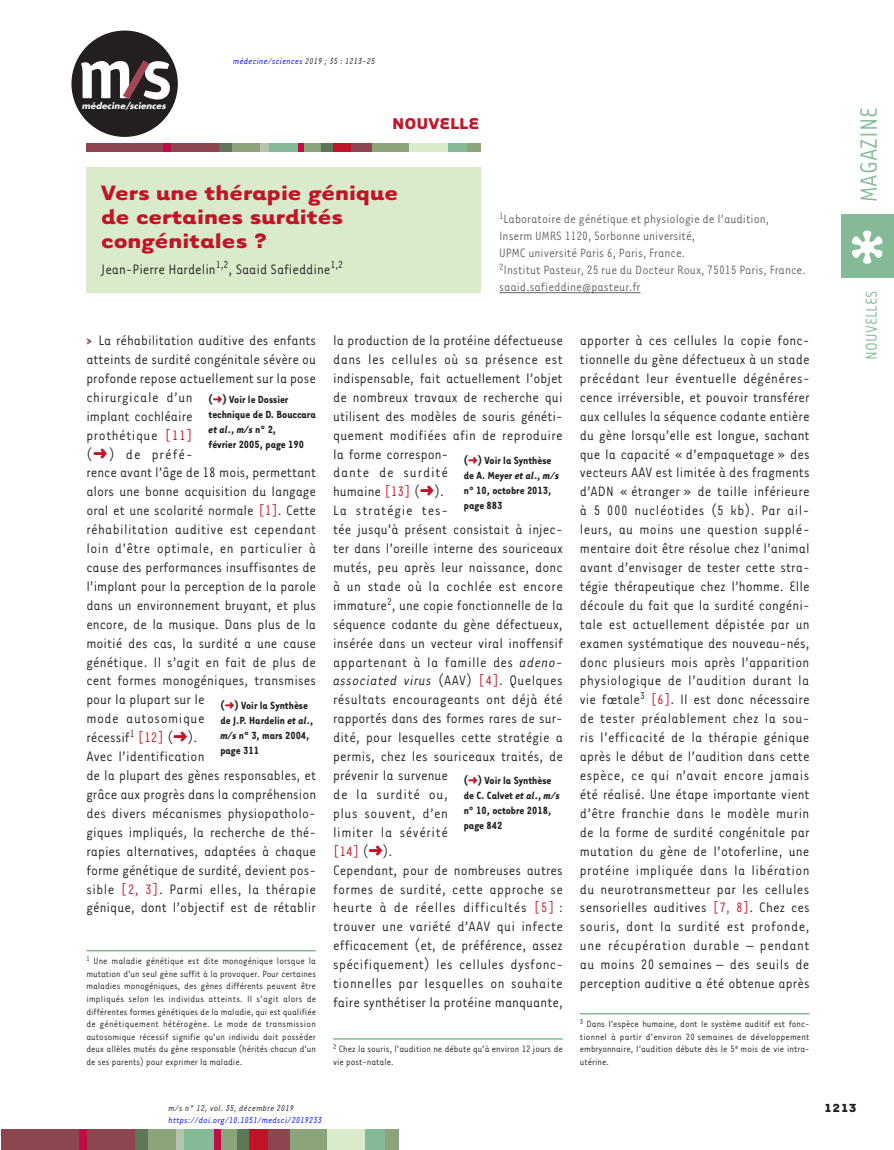
<style>
.page{position:relative;width:894px;height:1150px;background:#fff}
.page>*{position:absolute;margin:0;border:0;box-sizing:border-box;transform-origin:0 0}
.t1{font:27px "Tarzana Narrow";color:#84ba95}
.t2{font:700 24px/24px "Tarzana Wide";color:#c11527}
.t3{font:18px "Tarzana Narrow";color:#84ba95}
.t4{font:700 18px "Tarzana Wide";color:#c11527}
.t5{font:15.75px/18.9px "Tarzana Narrow";letter-spacing:.005em;color:#231f20}
.t6{font:13.95px/17px "Tarzana Narrow";color:#636366}
.t7{font:700 13.5px "Tarzana Wide";color:#231f20}
.t8{font:700 12px/15px "Tarzana Narrow";color:#231f20}
.t9{font:10.5px/12.6px "Tarzana Narrow";color:#231f20;text-align:justify}
.t10{font:italic 9.75px "Tarzana Narrow";letter-spacing:.025em;color:#00f}
.t11{font:italic 9.75px "Tarzana Narrow";letter-spacing:.025em;color:#231f20}
.t12{font:italic 700 8.55px "Futura";letter-spacing:.01em;color:#fff}
.s1{color:#231f20}
.s2{font-weight:700;color:#8d454f}
.s3{color:#bf182a}
.s4{color:#c11527}
.s5{font-style:italic}
</style>
<div class="page">
<div style="left:71px;top:31px;width:107px;height:106px;background:#231f20;border-radius:50%"></div>
<svg style="left:81px;top:61px;width:89px;height:38px"></svg>
<div style="left:1px;top:1128px;width:134px;height:21px;background:#8d454f"></div>
<div style="left:236px;top:1128px;width:13px;height:21px;background:#5f7659"></div>
<div style="left:79px;top:1128px;width:8px;height:21px;background:#c10d45"></div>
<div style="left:135px;top:1128px;width:21px;height:21px;background:#5f7659"></div>
<div style="left:148px;top:1128px;width:30px;height:21px;background:#8ba479"></div>
<div style="left:176px;top:1128px;width:9px;height:21px;background:#b6c4ad"></div>
<div style="left:185px;top:1128px;width:29px;height:21px;background:#84ba95"></div>
<div style="left:218px;top:1128px;width:19px;height:21px;background:#8ba479"></div>
<div style="left:214px;top:1128px;width:6px;height:21px;background:#c10d45"></div>
<div style="left:249px;top:1128px;width:27px;height:21px;background:#c11527"></div>
<div style="left:288px;top:1128px;width:39px;height:21px;background:#8ba479"></div>
<div style="left:268px;top:1128px;width:21px;height:21px;background:#8d454f"></div>
<div style="left:327px;top:1128px;width:39px;height:21px;background:#daebcb"></div>
<div style="left:365px;top:1128px;width:21px;height:21px;background:#84ba95"></div>
<div style="left:385px;top:1128px;width:13px;height:21px;background:#8ba479"></div>
<div style="left:841px;top:214px;width:52px;height:64px;background:#84ba95"></div>
<svg style="left:852px;top:230px;width:30px;height:34px"></svg>
<hr style="left:499px;top:292px;width:141px;height:1px;background:#636366">
<hr style="left:86px;top:949px;width:230px;height:2px;background:#84ba95">
<hr style="left:333px;top:1037px;width:230px;height:2px;background:#84ba95">
<hr style="left:580px;top:1012px;width:229px;height:2px;background:#84ba95">
<div style="left:86px;top:167px;width:394px;height:126px;background:#daebcb"></div>
<div style="left:86px;top:143px;width:133px;height:9px;background:#8d454f"></div>
<div style="left:219px;top:143px;width:26px;height:9px;background:#5f7659"></div>
<div style="left:319px;top:143px;width:14px;height:9px;background:#5f7659"></div>
<div style="left:232px;top:143px;width:29px;height:9px;background:#8ba479"></div>
<div style="left:268px;top:143px;width:29px;height:9px;background:#84ba95"></div>
<div style="left:448px;top:143px;width:20px;height:9px;background:#84ba95"></div>
<div style="left:302px;top:143px;width:18px;height:9px;background:#8ba479"></div>
<div style="left:467px;top:143px;width:13px;height:9px;background:#8ba479"></div>
<div style="left:371px;top:143px;width:39px;height:9px;background:#8ba479"></div>
<div style="left:410px;top:143px;width:38px;height:9px;background:#daebcb"></div>
<div style="left:260px;top:143px;width:8px;height:9px;background:#b6c4ad"></div>
<div style="left:164px;top:143px;width:7px;height:9px;background:#c10d45"></div>
<div style="left:297px;top:143px;width:6px;height:9px;background:#c10d45"></div>
<div style="left:333px;top:143px;width:26px;height:9px;background:#c11527"></div>
<div style="left:351px;top:143px;width:21px;height:9px;background:#8d454f"></div>
<p class="t12" style="left:82px;top:100px;width:85px">médecine/sciences</p>
<p class="t10" style="left:233px;top:55px;width:144px">médecine/sciences <span class="s1">2019 ; 35 : 1213-25</span></p>
<p class="t4" style="left:392px;top:112px;width:89px">NOUVELLE</p>
<h2 class="t2" style="left:101px;top:179px;width:298px">Vers une thérapie génique de certaines surdités congénitales ?</h2>
<p class="t5" style="left:101px;top:259px;width:243px">Jean-Pierre Hardelin<sup>1,2</sup>, Saaid Safieddine<sup>1,2</sup></p>
<p class="t6" style="left:499px;top:210px;width:308px"><sup>1</sup>Laboratoire de génétique et physiologie de l’audition, Inserm UMRS 1120, Sorbonne université,<br>UPMC université Paris 6, Paris, France.<br><sup>2</sup>Institut Pasteur, 25 rue du Docteur Roux, 75015 Paris, France. saaid.safieddine@pasteur.fr</p>
<p class="t5" style="left:86px;top:330px;width:231px"><span class="s2">&gt;</span> La réhabilitation auditive des enfants atteints de surdité congénitale sévère ou profonde repose actuellement sur la pose chirurgicale d’un<br>implant cochléaire<br>prothétique <span class="s3">[11]<br></span>(<span class="s4">➜</span>) de préfé-<br>rence avant l’âge de 18 mois, permettant alors une bonne acquisition du langage oral et une scolarité normale <span class="s3">[1]</span>. Cette réhabilitation auditive est cependant loin d’être optimale, en particulier à cause des performances insuffisantes de l’implant pour la perception de la parole dans un environnement bruyant, et plus encore, de la musique. Dans plus de la moitié des cas, la surdité a une cause génétique. Il s’agit en fait de plus de cent formes monogéniques, transmises pour la plupart sur le<br>mode autosomique<br>récessif<sup>1</sup> <span class="s3">[12]</span> (<span class="s4">➜</span>).<br>Avec l’identification<br>de la plupart des gènes responsables, et grâce aux progrès dans la compréhension des divers mécanismes physiopatholo&shy;giques impliqués, la recherche de thé&shy;rapies alternatives, adaptées à chaque forme génétique de surdité, devient pos&shy;sible <span class="s3">[2, 3]</span>. Parmi elles, la thérapie génique, dont l’objectif est de rétablir</p>
<p class="t8" style="left:208px;top:391px;width:109px">(<span class="s4">➜</span>) Voir le Dossier technique de D. Bouccara <span class="s5">et al</span>., <span class="s5">m/s</span> n° 2,<br>février 2005, page 190</p>
<p class="t8" style="left:220px;top:697px;width:94px">(<span class="s4">➜</span>) Voir la Synthèse de J.P. Hardelin <span class="s5">et al</span>., <span class="s5">m/s</span> n° 3, mars 2004, page 311</p>
<p class="t9" style="left:86px;top:954px;width:231px"><sup>1</sup> Une maladie génétique est dite monogénique lorsque la mutation d’un seul gène suffit à la provoquer. Pour certaines maladies monogéniques, des gènes différents peuvent être impliqués selon les individus atteints. Il s’agit alors de différentes formes génétiques de la maladie, qui est qualifiée de génétiquement hétérogène. Le mode de transmission autosomique récessif signifie qu’un individu doit posséder deux allèles mutés du gène responsable (hérités chacun d’un de ses parents) pour exprimer la maladie.</p>
<p class="t5" style="left:333px;top:330px;width:231px">la production de la protéine défectueuse dans les cellules où sa présence est indispensable, fait actuellement l’objet de nombreux travaux de recherche qui utilisent des modèles de souris généti&shy;quement modifiées afin de reproduire la forme correspon-<br>dante de surdité<br>humaine <span class="s3">[13]</span> (<span class="s4">➜</span>).<br>La stratégie tes-<br>tée jusqu’à présent consistait à injec&shy;ter dans l’oreille interne des souriceaux mutés, peu après leur naissance, donc à un stade où la cochlée est encore immature<sup>2</sup>, une copie fonctionnelle de la séquence codante du gène défectueux, insérée dans un vecteur viral inoffensif appartenant à la famille des <span class="s5">adeno&shy;associated virus</span> (AAV) <span class="s3">[4]</span>. Quelques résultats encourageants ont déjà été rapportés dans des formes rares de sur&shy;dité, pour lesquelles cette stratégie a permis, chez les souriceaux traités, de prévenir la survenue<br>de la surdité ou,<br>plus souvent, d’en<br>limiter la sévérité<br><span class="s3">[14]</span> (<span class="s4">➜</span>).<br>Cependant, pour de nombreuses autres formes de surdité, cette approche se heurte à de réelles difficultés <span class="s3">[5]</span> : trouver une variété d’AAV qui infecte efficacement (et, de préférence, assez spécifiquement) les cellules dysfonc&shy;tionnelles par lesquelles on souhaite faire synthétiser la protéine manquante,</p>
<p class="t9" style="left:333px;top:1042px;width:231px"><sup>2</sup> Chez la souris, l’audition ne débute qu’à environ 12 jours de vie post-natale.</p>
<p class="t8" style="left:464px;top:452px;width:97px">(<span class="s4">➜</span>) Voir la Synthèse de A. Meyer <span class="s5">et al</span>., <span class="s5">m/s </span>n° 10, octobre 2013, page 883</p>
<p class="t8" style="left:463px;top:772px;width:98px">(<span class="s4">➜</span>) Voir la Synthèse de C. Calvet <span class="s5">et al</span>., <span class="s5">m/s </span>n° 10, octobre 2018, page 842</p>
<p class="t11" style="left:169px;top:1101px;width:127px">m/s n° 12, vol. 35, décembre 2019</p>
<p class="t10" style="left:169px;top:1113px;width:155px">https://doi.org/10.1051/medsci/2019233</p>
<p class="t5" style="left:580px;top:330px;width:231px;text-align:justify">apporter à ces cellules la copie fonc&shy;tionnelle du gène défectueux à un stade précédant leur éventuelle dégénéres&shy;cence irréversible, et pouvoir transférer aux cellules la séquence codante entière du gène lorsqu’elle est longue, sachant que la capacité « d’empaquetage » des vecteurs AAV est limitée à des fragments d’ADN « étranger » de taille inférieure à 5 000 nucléotides (5 kb). Par ail&shy;leurs, au moins une question supplé&shy;mentaire doit être résolue chez l’animal avant d’envisager de tester cette stra&shy;tégie thérapeutique chez l’homme. Elle découle du fait que la surdité congéni&shy;tale est actuellement dépistée par un examen systématique des nouveau-nés, donc plusieurs mois après l’apparition physiologique de l’audition durant la vie fœtale<sup>3</sup> <span class="s3">[6]</span>. Il est donc nécessaire de tester préalablement chez la sou&shy;ris l’efficacité de la thérapie génique après le début de l’audition dans cette espèce, ce qui n’avait encore jamais été réalisé. Une étape importante vient d’être franchie dans le modèle murin de la forme de surdité congénitale par mutation du gène de l’otoferline, une protéine impliquée dans la libération du neurotransmetteur par les cellules sensorielles auditives <span class="s3">[7, 8]</span>. Chez ces souris, dont la surdité est profonde, une récupération durable – pendant au moins 20 semaines – des seuils de perception auditive a été obtenue après</p>
<p class="t9" style="left:580px;top:1017px;width:231px"><sup>3</sup> Dans l’espèce humaine, dont le système auditif est fonc&shy;tionnel à partir d’environ 20 semaines de développement embryonnaire, l’audition débute dès le 5<sup>e</sup> mois de vie intra&shy;utérine.</p>
<h1 class="t1" style="left:852px;top:202px;width:96px;rotate:-90deg">MAGAZINE</h1>
<p class="t3" style="left:860px;top:359px;width:70px;rotate:-90deg">NOUVELLES</p>
<p class="t7" style="left:823px;top:1098px;width:34px">1213</p>
</div>
